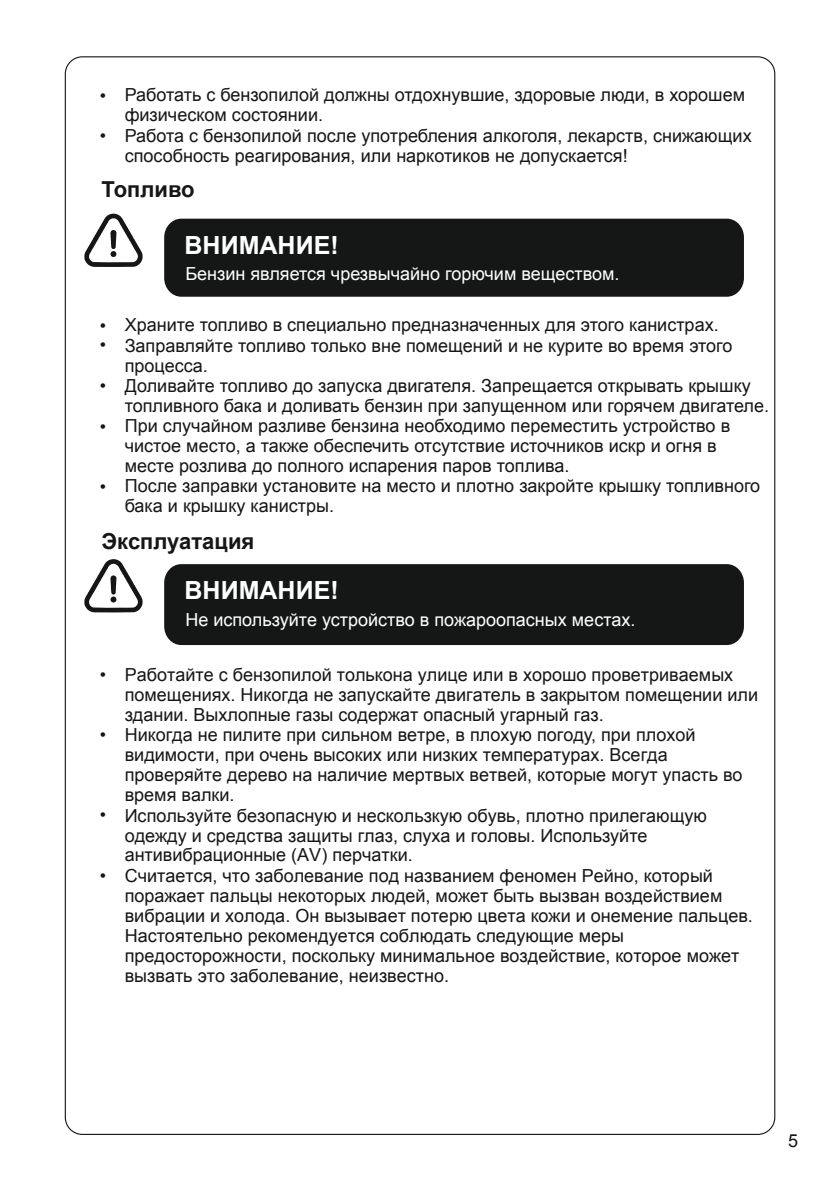
<style>
.page{position:relative;width:840px;height:1191px;background:#fff}
.page>*{position:absolute;margin:0;border:0;box-sizing:border-box;transform-origin:0 0}
.t1{font:700 25px "Arial";color:#fff}
.t2{font:700 22px "Arial";color:#151616}
.t3{font:18px/20px "Arial";color:#151616}
.t4{font:18px "Arial";color:#fff}
</style>
<div class="page">
<div style="left:164px;top:219px;width:579px;height:78px;background:#151616;border-radius:18px"></div>
<svg style="left:84px;top:213px;width:59px;height:54px"></svg>
<div style="left:164px;top:564px;width:579px;height:81px;background:#151616;border-radius:18px"></div>
<svg style="left:84px;top:559px;width:59px;height:53px"></svg>
<p class="t3" style="left:125px;top:85px;width:628px">Работать с бензопилой должны отдохнувшие, здоровые люди, в хорошем физическом состоянии.<br>Работа с бензопилой после употребления алкоголя, лекарств, снижающих способность реагирования, или наркотиков не допускается!</p>
<p class="t2" style="left:102px;top:175px;width:94px">Топливо</p>
<h1 class="t1" style="left:184px;top:228px;width:155px">ВНИМАНИЕ!</h1>
<p class="t4" style="left:185px;top:262px;width:435px">Бензин является чрезвычайно горючим веществом.</p>
<p class="t3" style="left:100px;top:316px;width:8px;line-height:19.4px">• •</p>
<p class="t3" style="left:125px;top:315px;width:645px">Храните топливо в специально предназначенных для этого канистрах.<br>Заправляйте топливо только вне помещений и не курите во время этого процесса.<br>Доливайте топливо до запуска двигателя. Запрещается открывать крышку топливного бака и доливать бензин при запущенном или горячем двигателе.<br>При случайном разливе бензина необходимо переместить устройство в чистое место, а также обеспечить отсутствие источников искр и огня в месте розлива до полного испарения паров топлива.<br>После заправки установите на место и плотно закройте крышку топливного бака и крышку канистры.</p>
<p class="t3" style="left:100px;top:85px;width:8px">•</p>
<p class="t3" style="left:100px;top:125px;width:8px">•</p>
<p class="t3" style="left:100px;top:376px;width:8px">•</p>
<p class="t3" style="left:100px;top:416px;width:8px">•</p>
<p class="t3" style="left:100px;top:477px;width:8px">•</p>
<p class="t2" style="left:102px;top:527px;width:154px">Эксплуатация</p>
<h1 class="t1" style="left:184px;top:574px;width:155px">ВНИМАНИЕ!</h1>
<p class="t4" style="left:185px;top:608px;width:451px">Не используйте устройство в пожароопасных местах.</p>
<p class="t3" style="left:125px;top:664px;width:634px">Работайте с бензопилой толькона улице или в хорошо проветриваемых помещениях. Никогда не запускайте двигатель в закрытом помещении или здании. Выхлопные газы содержат опасный угарный газ.<br>Никогда не пилите при сильном ветре, в плохую погоду, при плохой видимости, при очень высоких или низких температурах. Всегда проверяйте дерево на наличие мертвых ветвей, которые могут упасть во время валки.<br>Используйте безопасную и нескользкую обувь, плотно прилегающую одежду и средства защиты глаз, слуха и головы. Используйте антивибрационные (AV) перчатки.<br>Считается, что заболевание под названием феномен Рейно, который поражает пальцы некоторых людей, может быть вызван воздействием вибрации и холода. Он вызывает потерю цвета кожи и онемение пальцев.<br>Настоятельно рекомендуется соблюдать следующие меры предосторожности, поскольку минимальное воздействие, которое может вызвать это заболевание, неизвестно.</p>
<p class="t3" style="left:100px;top:664px;width:8px">•</p>
<p class="t3" style="left:100px;top:725px;width:8px">•</p>
<p class="t3" style="left:100px;top:805px;width:8px">•</p>
<p class="t3" style="left:100px;top:865px;width:8px">•</p>
<p class="t3" style="left:787px;top:1130px;width:12px">5</p>
</div>
